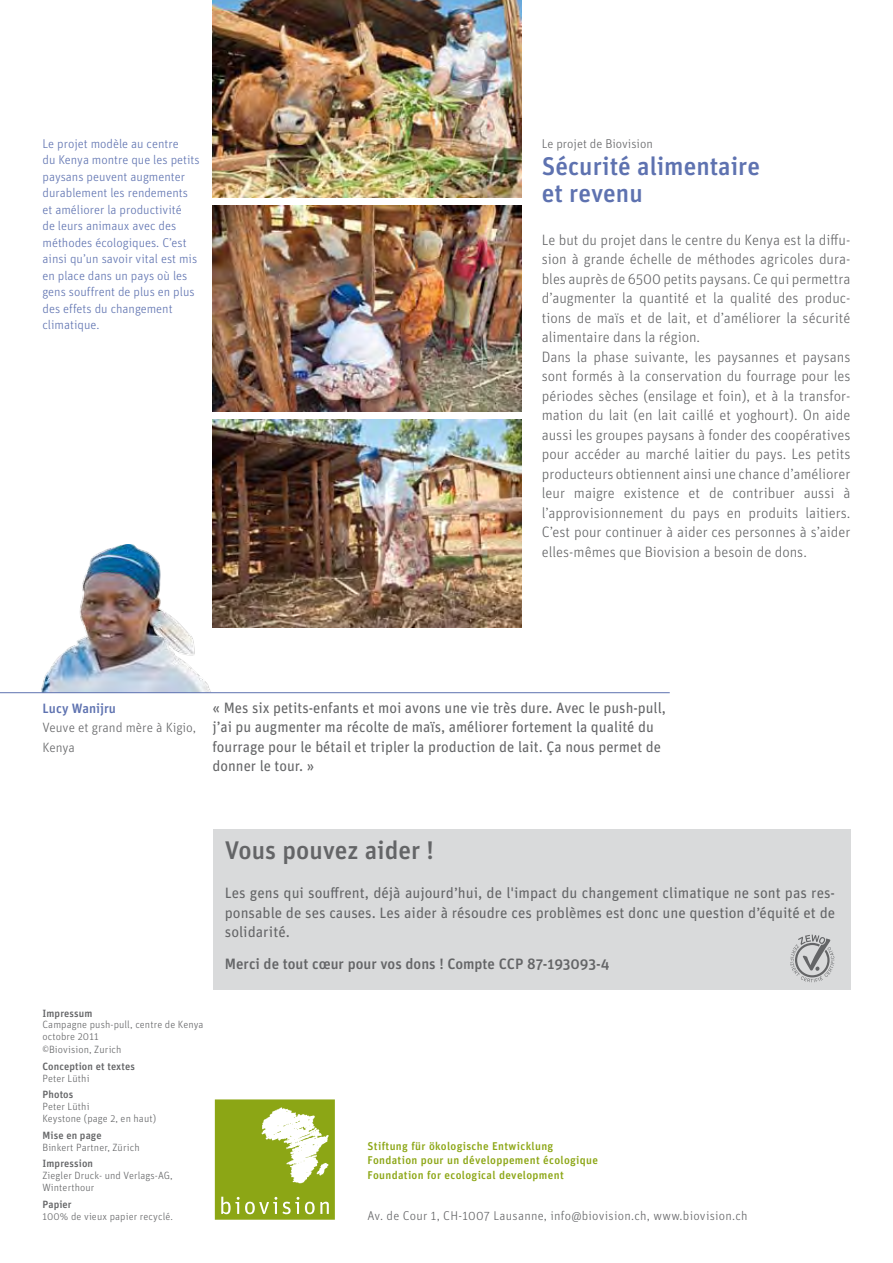
<style>
.page{position:relative;width:893px;height:1263px;background:#fff}
.page>*{position:absolute;margin:0;border:0;box-sizing:border-box;transform-origin:0 0}
.t1{font:500 25.5px/27px "Unit OT";color:#5e72b0}
.t2{font:500 25.5px "Unit OT";color:#646567}
.t3{font:300 15px/19.5px "Unit OT";color:#646567}
.t4{font:15px/19.5px "Unit OT";color:#646567;text-align:justify}
.t5{font:500 15px "Unit OT";color:#646567}
.t6{font:300 13.5px/19.5px "Unit OT";color:#646567}
.t7{font:500 13.5px "Unit OT";color:#5e72b0}
.t8{font:300 12.75px/16.5px "Unit OT";color:#5e72b0}
.t9{font:300 12.75px "Unit OT";letter-spacing:.02em;color:#646567}
.t10{font:300 12.75px "Unit OT";color:#646567}
.t11{font:500 11.25px/14.2px "Unit OT";letter-spacing:.03em;color:#8ca615}
.t12{font:300 10.5px/12px "Unit OT";letter-spacing:.01em;color:#646567}
.t13{font:500 10.5px/16.5px "Unit OT";letter-spacing:.01em;color:#646567}
.s1{font-weight:300;font-size:9px}
.s2{font-weight:300}
</style>
<div class="page">
<div style="left:213px;top:830px;width:637px;height:160px;background:#d9dadb"></div>
<svg style="left:790px;top:935px;width:44px;height:47px"></svg>
<img style="left:213px;top:0;width:308px;height:197px">
<img style="left:213px;top:206px;width:308px;height:206px">
<img style="left:213px;top:420px;width:308px;height:208px">
<img style="left:41px;top:544px;width:170px;height:148px">
<hr style="left:0;top:692px;width:670px;height:1px;background:#5e72b0">
<div style="left:216px;top:1100px;width:118px;height:119px;background:#8ca615"></div>
<svg style="left:221px;top:1197px;width:78px;height:17px"></svg>
<svg style="left:305px;top:1202px;width:24px;height:12px"></svg>
<img style="left:261px;top:1107px;width:68px;height:77px">
<div style="left:215px;top:1099px;width:120px;height:121px;border:2px solid #8ca615"></div>
<p class="t8" style="left:43px;top:135px;width:159px">Le projet modèle au centre<br>du Kenya montre que les petits paysans peuvent augmenter durablement les rendements et améliorer la productivité<br>de leurs animaux avec des méthodes écologiques. C’est ainsi qu’un savoir vital est mis en place dans un pays où les gens souffrent de plus en plus des effets du changement climatique.</p>
<p class="t10" style="left:542px;top:136px;width:113px">Le projet de Biovision</p>
<h1 class="t1" style="left:542px;top:152px;width:220px">Sécurité alimentaire et revenu</h1>
<p class="t3" style="left:542px;top:230px;width:310px">Le but du projet dans le centre du Kenya est la diffu&shy;sion à grande échelle de méthodes agricoles dura&shy;bles auprès de 6500 petits paysans. Ce qui permettra d’augmenter la quantité et la qualité des produc&shy;tions de maïs et de lait, et d’améliorer la sécurité alimentaire dans la région.<br>Dans la phase suivante, les paysannes et paysans sont formés à la conservation du fourrage pour les périodes sèches (ensilage et foin), et à la transfor&shy;mation du lait (en lait caillé et yoghourt). On aide aussi les groupes paysans à fonder des coopératives pour accéder au marché laitier du pays. Les petits producteurs obtiennent ainsi une chance d’améliorer leur maigre existence et de contribuer aussi à l’approvisionnement du pays en produits laitiers.<br>C’est pour continuer à aider ces personnes à s’aider elles-mêmes que Biovision a besoin de dons.</p>
<p class="t7" style="left:43px;top:700px;width:75px">Lucy Wanijru</p>
<p class="t6" style="left:43px;top:718px;width:155px">Veuve et grand mère à Kigio,<br>Kenya</p>
<p class="t4" style="left:213px;top:698px;width:455px;text-align:left">« Mes six petits-enfants et moi avons une vie très dure. Avec le push-pull, j’ai pu augmenter ma récolte de maïs, améliorer fortement la qualité du fourrage pour le bétail et tripler la production de lait. Ça nous permet de donner le tour. »</p>
<h1 class="t2" style="left:225px;top:835px;width:211px">Vous pouvez aider !</h1>
<p class="t4" style="left:225px;top:883px;width:612px">Les gens qui souffrent, déjà aujourd’hui, de l'impact du changement climatique ne sont pas res&shy;ponsable de ses causes. Les aider à résoudre ces problèmes est donc une question d’équité et de solidarité.</p>
<p class="t5" style="left:225px;top:954px;width:386px">Merci de tout cœur pour vos dons ! Compte CCP 87-193093-4</p>
<p class="t13" style="left:43px;top:1005px;width:51px">Impressum</p>
<p class="t12" style="left:43px;top:1018px;width:163px">Campagne push-pull, centre de Kenya octobre 2011</p>
<p class="t13" style="left:43px;top:1041px;width:94px"><span class="s1">©</span><span class="s2">Biovision, Zurich<br></span>Conception et textes</p>
<p class="t12" style="left:43px;top:1072px;width:49px">Peter Lüthi</p>
<p class="t13" style="left:43px;top:1086px;width:32px">Photos</p>
<p class="t12" style="left:43px;top:1101px;width:115px">Peter Lüthi<br>Keystone (page 2, en haut)</p>
<p class="t13" style="left:43px;top:1127px;width:61px">Mise en page</p>
<p class="t12" style="left:43px;top:1141px;width:99px">Binkert Partner, Zürich</p>
<p class="t13" style="left:43px;top:1155px;width:52px">Impression</p>
<p class="t12" style="left:43px;top:1170px;width:132px">Ziegler Druck- und Verlags-AG,<br>Winterthour</p>
<p class="t13" style="left:43px;top:1196px;width:31px">Papier</p>
<p class="t12" style="left:43px;top:1210px;width:132px">100% de vieux papier recyclé.</p>
<p class="t9" style="left:368px;top:1209px;width:382px">Av. de Cour 1, CH-1007 Lausanne, info@biovision.ch, www.biovision.ch</p>
<p class="t11" style="left:368px;top:1139px;width:232px">Stiftung für ökologische Entwicklung<br>Fondation pour un développement écologique<br>Foundation for ecological development</p>
</div>
